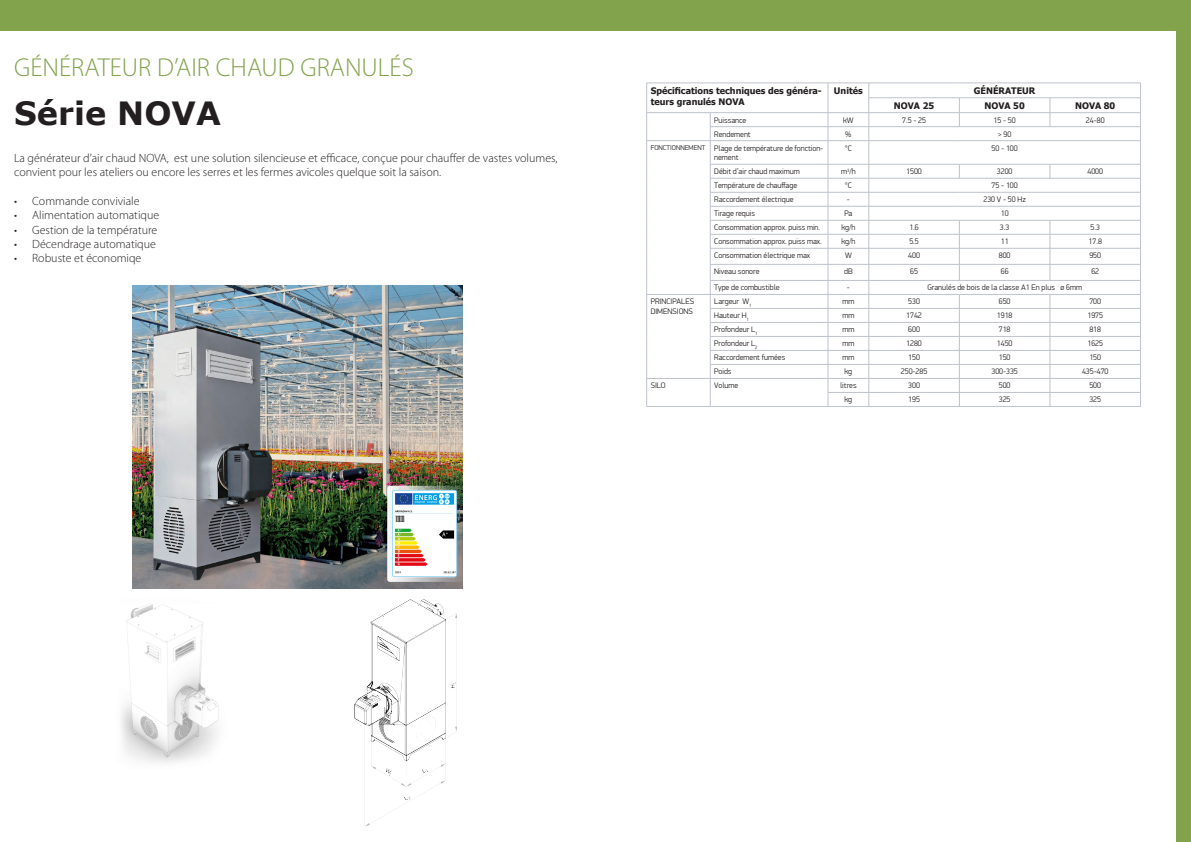
<style>
.page{position:relative;width:1191px;height:842px;background:#fff}
.page>*{position:absolute;margin:0;border:0;box-sizing:border-box;transform-origin:0 0}
.t1{font:700 32px "Verdana";color:#231f20}
.t2{font:300 26px "Myriad Pro";color:#82a24c}
.description{font:300 12px/14.4px "Myriad Pro";color:#231f20}
.t3{font:700 9px/10.8px "Tahoma";color:#231f20}
.t4{font:300 8px/9.6px "PF Din Display Pro";color:#231f20}
.t5{font:300 7px "PF Din Display Pro";color:#231f20}
</style>
<div class="page">
<div style="left:0;top:0;width:1191px;height:30px;background:#82a24c"></div>
<div style="left:1176px;top:0;width:15px;height:842px;background:#82a24c"></div>
<img style="left:133px;top:285px;width:329px;height:303px">
<img style="left:354px;top:599px;width:103px;height:228px">
<img style="left:388px;top:485px;width:75px;height:96px">
<img style="left:121px;top:604px;width:98px;height:159px">
<svg style="left:646px;top:83px;width:495px;height:323px"></svg>
<hr style="left:646px;top:406px;width:64px;height:1px;background:#bdc2cd">
<hr style="left:710px;top:406px;width:118px;height:1px;background:#bdc2cd">
<hr style="left:828px;top:406px;width:40px;height:1px;background:#bdc2cd">
<hr style="left:868px;top:406px;width:91px;height:1px;background:#bdc2cd">
<hr style="left:959px;top:406px;width:91px;height:1px;background:#bdc2cd">
<hr style="left:1050px;top:406px;width:90px;height:1px;background:#bdc2cd">
<p class="t2" style="left:14px;top:51px;width:401px">GÉNÉRATEUR D’AIR CHAUD GRANULÉS</p>
<p class="t1" style="left:14px;top:90px;width:208px">Série NOVA</p>
<p class="description" style="left:14px;top:150px;width:545px">La générateur d’air chaud NOVA, est une solution silencieuse et efficace, conçue pour chauffer de vastes volumes, convient pour les ateliers ou encore les serres et les fermes avicoles quelque soit la saison.</p>
<p class="description" style="left:14px;top:193px;width:127px">• Commande conviviale</p>
<p class="description" style="left:14px;top:208px;width:146px">• Alimentation automatique</p>
<p class="description" style="left:14px;top:222px;width:145px">• Gestion de la température</p>
<p class="description" style="left:14px;top:237px;width:143px">• Décendrage automatique</p>
<p class="description" style="left:14px;top:251px;width:129px">• Robuste et économiqe</p>
<p class="t3" style="left:650px;top:85px;width:173px">Spécifications techniques des généra&shy;teurs granulés NOVA</p>
<p class="t3" style="left:834px;top:85px;width:30px">Unités</p>
<p class="t3" style="left:973px;top:85px;width:63px">GÉNÉRATEUR</p>
<p class="t3" style="left:894px;top:100px;width:42px">NOVA 25</p>
<p class="t3" style="left:984px;top:100px;width:42px">NOVA 50</p>
<p class="t3" style="left:1075px;top:100px;width:42px">NOVA 80</p>
<p class="t4" style="left:714px;top:115px;width:34px">Puissance</p>
<p class="t4" style="left:843px;top:115px;width:12px">kW</p>
<p class="t4" style="left:902px;top:115px;width:25px">7.5 - 25</p>
<p class="t4" style="left:993px;top:115px;width:24px">15 - 50</p>
<p class="t4" style="left:1086px;top:115px;width:20px">24-80</p>
<p class="t4" style="left:714px;top:129px;width:38px">Rendement</p>
<p class="t4" style="left:845px;top:129px;width:8px">%</p>
<p class="t4" style="left:998px;top:129px;width:15px">&gt; 90</p>
<p class="t5" style="left:650px;top:144px;width:56px">FONCTIONNEMENT</p>
<p class="t4" style="left:714px;top:143px;width:111px">Plage de température de fonction&shy;nement</p>
<p class="t4" style="left:845px;top:143px;width:9px">°C</p>
<p class="t4" style="left:991px;top:143px;width:28px">50 - 100</p>
<p class="t4" style="left:714px;top:167px;width:87px">Débit d’air chaud maximum</p>
<p class="t4" style="left:841px;top:167px;width:16px">m<sup>3</sup>/h</p>
<p class="t4" style="left:906px;top:167px;width:17px">1500</p>
<p class="t4" style="left:997px;top:167px;width:17px">3200</p>
<p class="t4" style="left:1087px;top:167px;width:17px">4000</p>
<p class="t4" style="left:714px;top:181px;width:84px">Température de chauffage</p>
<p class="t4" style="left:845px;top:181px;width:9px">°C</p>
<p class="t4" style="left:991px;top:181px;width:28px">75 - 100</p>
<p class="t4" style="left:714px;top:195px;width:81px">Raccordement électrique</p>
<p class="t4" style="left:847px;top:195px;width:5px">-</p>
<p class="t4" style="left:983px;top:195px;width:44px">230 V - 50 Hz</p>
<p class="t4" style="left:714px;top:209px;width:42px">Tirage requis</p>
<p class="t4" style="left:844px;top:209px;width:9px">Pa</p>
<p class="t4" style="left:1000px;top:209px;width:9px">10</p>
<p class="t4" style="left:714px;top:223px;width:107px">Consommation approx. puiss min.</p>
<p class="t4" style="left:841px;top:223px;width:15px">kg/h</p>
<p class="t4" style="left:909px;top:223px;width:11px">1.6</p>
<p class="t4" style="left:1000px;top:223px;width:11px">3.3</p>
<p class="t4" style="left:1090px;top:223px;width:11px">5.3</p>
<p class="t4" style="left:714px;top:237px;width:109px">Consommation approx. puiss max.</p>
<p class="t4" style="left:841px;top:237px;width:15px">kg/h</p>
<p class="t4" style="left:909px;top:237px;width:11px">5.5</p>
<p class="t4" style="left:1000px;top:237px;width:9px">11</p>
<p class="t4" style="left:1088px;top:237px;width:15px">17.8</p>
<p class="t4" style="left:714px;top:251px;width:97px">Consommation électrique max</p>
<p class="t4" style="left:845px;top:251px;width:8px">W</p>
<p class="t4" style="left:908px;top:251px;width:13px">400</p>
<p class="t4" style="left:998px;top:251px;width:13px">800</p>
<p class="t4" style="left:1089px;top:251px;width:13px">950</p>
<p class="t4" style="left:714px;top:267px;width:47px">Niveau sonore</p>
<p class="t4" style="left:844px;top:267px;width:10px">dB</p>
<p class="t4" style="left:910px;top:267px;width:9px">65</p>
<p class="t4" style="left:1000px;top:267px;width:9px">66</p>
<p class="t4" style="left:1091px;top:267px;width:9px">62</p>
<p class="t4" style="left:714px;top:283px;width:67px">Type de combustible</p>
<p class="t4" style="left:847px;top:283px;width:5px">-</p>
<p class="t4" style="left:927px;top:283px;width:156px">Granulés de bois de la classe A1 En plus ø 6mm</p>
<p class="t4" style="left:650px;top:297px;width:45px">PRINCIPALES</p>
<p class="t4" style="left:650px;top:307px;width:44px">DIMENSIONS</p>
<p class="t4" style="left:714px;top:297px;width:39px">Largeur W<sub>1</sub></p>
<p class="t4" style="left:842px;top:297px;width:13px">mm</p>
<p class="t4" style="left:908px;top:297px;width:13px">530</p>
<p class="t4" style="left:998px;top:297px;width:13px">650</p>
<p class="t4" style="left:1089px;top:297px;width:13px">700</p>
<p class="t4" style="left:714px;top:311px;width:36px">Hauteur H<sub>1</sub></p>
<p class="t4" style="left:842px;top:311px;width:13px">mm</p>
<p class="t4" style="left:906px;top:311px;width:17px">1742</p>
<p class="t4" style="left:997px;top:311px;width:17px">1918</p>
<p class="t4" style="left:1087px;top:311px;width:17px">1975</p>
<p class="t4" style="left:714px;top:325px;width:45px">Profondeur L<sub>1</sub></p>
<p class="t4" style="left:842px;top:325px;width:13px">mm</p>
<p class="t4" style="left:908px;top:325px;width:13px">600</p>
<p class="t4" style="left:998px;top:325px;width:13px">718</p>
<p class="t4" style="left:1089px;top:325px;width:13px">818</p>
<p class="t4" style="left:714px;top:339px;width:45px">Profondeur L<sub>2</sub></p>
<p class="t4" style="left:842px;top:339px;width:13px">mm</p>
<p class="t4" style="left:906px;top:339px;width:17px">1280</p>
<p class="t4" style="left:997px;top:339px;width:17px">1450</p>
<p class="t4" style="left:1087px;top:339px;width:17px">1625</p>
<p class="t4" style="left:714px;top:353px;width:72px">Raccordement fumées</p>
<p class="t4" style="left:842px;top:353px;width:13px">mm</p>
<p class="t4" style="left:908px;top:353px;width:13px">150</p>
<p class="t4" style="left:998px;top:353px;width:13px">150</p>
<p class="t4" style="left:1089px;top:353px;width:13px">150</p>
<p class="t4" style="left:714px;top:367px;width:19px">Poids</p>
<p class="t4" style="left:844px;top:367px;width:9px">kg</p>
<p class="t4" style="left:901px;top:367px;width:28px">250-285</p>
<p class="t4" style="left:991px;top:367px;width:28px">300-335</p>
<p class="t4" style="left:1082px;top:367px;width:28px">435-470</p>
<p class="t4" style="left:650px;top:381px;width:17px">SILO</p>
<p class="t4" style="left:714px;top:381px;width:25px">Volume</p>
<p class="t4" style="left:840px;top:381px;width:18px">litres</p>
<p class="t4" style="left:908px;top:381px;width:13px">300</p>
<p class="t4" style="left:998px;top:381px;width:13px">500</p>
<p class="t4" style="left:1089px;top:381px;width:13px">500</p>
<p class="t4" style="left:844px;top:395px;width:9px">kg</p>
<p class="t4" style="left:908px;top:395px;width:13px">195</p>
<p class="t4" style="left:998px;top:395px;width:13px">325</p>
<p class="t4" style="left:1089px;top:395px;width:13px">325</p>
</div>
